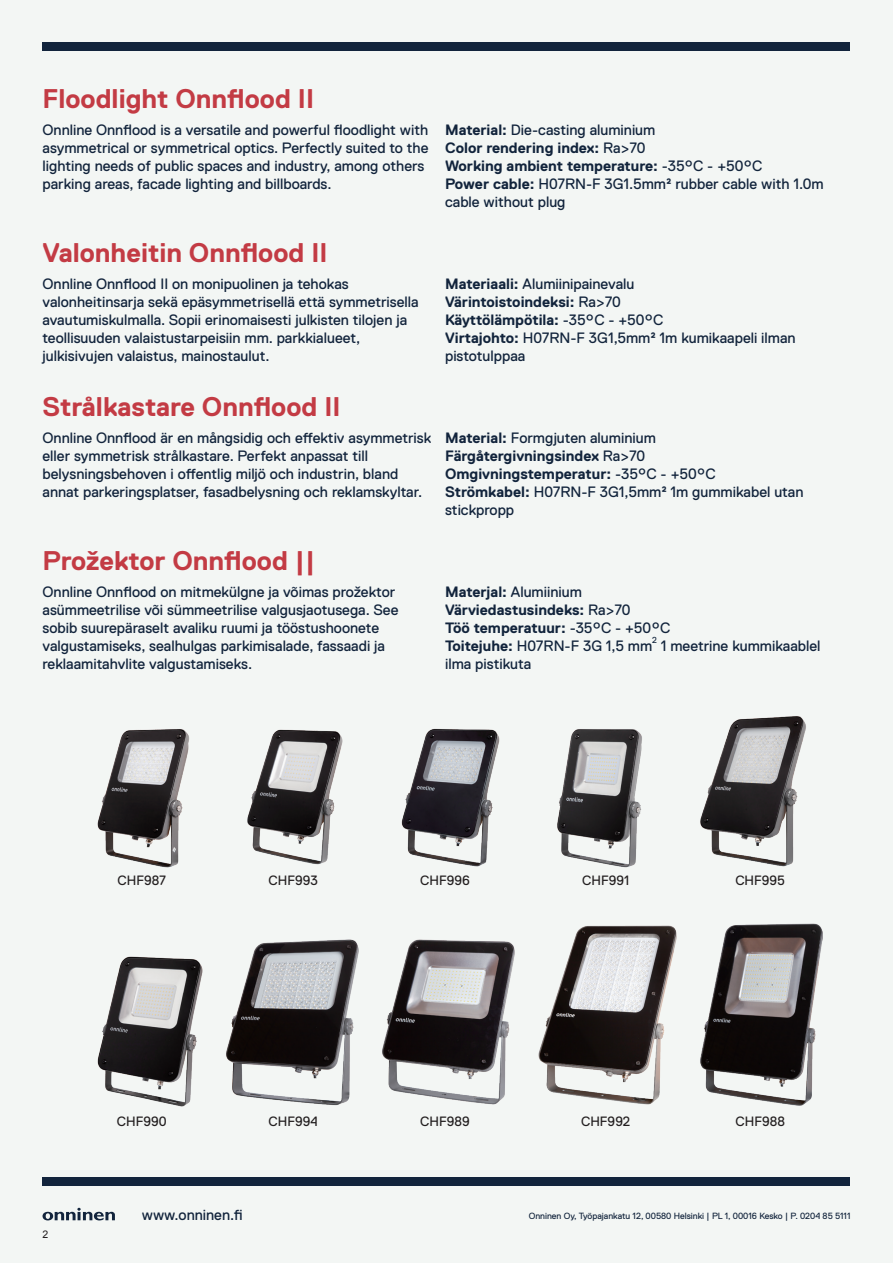
<style>
.page{position:relative;width:893px;height:1263px;background:#f3f6f4}
.page>*{position:absolute;margin:0;border:0;box-sizing:border-box;transform-origin:0 0}
.t1{font:700 27px "Replica Pro";color:#c33b44}
.t2{font:15px/18px "Replica Pro";color:#12243c}
.t3{font:700 15px/18px "Replica Pro";color:#12243c}
.t4{font:13.5px "Replica Pro";color:#231f20}
.t5{font:10.5px "Arial";color:#231f20}
.t6{font:9px "Replica Pro";color:#12243c}
.t7{font:8.7px "Replica Pro";color:#12243c}
.s1{font-weight:700}
.s2{font-weight:400}
</style>
<div class="page">
<div style="left:43px;top:1177px;width:807px;height:8px;background:#12243c"></div>
<svg style="left:43px;top:1208px;width:72px;height:12px"></svg>
<div style="left:43px;top:43px;width:807px;height:8px;background:#12243c"></div>
<img style="left:97px;top:729px;width:93px;height:139px">
<img style="left:700px;top:923px;width:122px;height:183px">
<img style="left:382px;top:939px;width:133px;height:166px">
<img style="left:97px;top:956px;width:106px;height:151px">
<img style="left:557px;top:729px;width:85px;height:139px">
<img style="left:538px;top:925px;width:139px;height:180px">
<img style="left:247px;top:729px;width:96px;height:136px">
<img style="left:226px;top:939px;width:133px;height:167px">
<img style="left:700px;top:716px;width:106px;height:151px">
<img style="left:401px;top:728px;width:99px;height:139px">
<h1 class="t1" style="left:43px;top:84px;width:273px">Floodlight Onnflood II</h1>
<p class="t2" style="left:43px;top:121px;width:388px">Onnline Onnflood is a versatile and powerful floodlight with asymmetrical or symmetrical optics. Perfectly suited to the lighting needs of public spaces and industry, among others parking areas, facade lighting and billboards.</p>
<h1 class="t1" style="left:43px;top:238px;width:287px">Valonheitin Onnflood II</h1>
<p class="t2" style="left:445px;top:121px;width:380px"><span class="s1">Material:</span> Die-casting aluminium<br><span class="s1">Color rendering index:</span> Ra&gt;70<br><span class="s1">Working ambient temperature:</span> -35°C - +50°C<br><span class="s1">Power cable:</span> H07RN-F 3G1.5mm² rubber cable with 1.0m cable without plug</p>
<p class="t2" style="left:43px;top:275px;width:378px">Onnline Onnflood II on monipuolinen ja tehokas valonheitinsarja sekä epäsymmetrisellä että symmetrisella avautumiskulmalla. Sopii erinomaisesti julkisten tilojen ja teollisuuden valaistustarpeisiin mm. parkkialueet, julkisivujen valaistus, mainostaulut.</p>
<p class="t2" style="left:445px;top:275px;width:352px"><span class="s1">Materiaali:</span> Alumiinipainevalu<br><span class="s1">Värintoistoindeksi:</span> Ra&gt;70<br><span class="s1">Käyttölämpötila:</span> -35°C - +50°C<br><span class="s1">Virtajohto:</span> H07RN-F 3G1,5mm² 1m kumikaapeli ilman pistotulppaa</p>
<h1 class="t1" style="left:43px;top:391px;width:300px">Strålkastare Onnflood II</h1>
<p class="t2" style="left:43px;top:429px;width:390px">Onnline Onnflood är en mångsidig och effektiv asymmetrisk eller symmetrisk strålkastare. Perfekt anpassat till belysningsbehoven i offentlig miljö och industrin, bland annat parkeringsplatser, fasadbelysning och reklamskyltar.</p>
<p class="t2" style="left:445px;top:429px;width:360px"><span class="s1">Material:</span> Formgjuten aluminium<br><span class="s1">Färgåtergivningsindex</span> Ra&gt;70<br><span class="s1">Omgivningstemperatur:</span> -35°C - +50°C<br><span class="s1">Strömkabel:</span> H07RN-F 3G1,5mm² 1m gummikabel utan stickpropp</p>
<h1 class="t1" style="left:43px;top:545px;width:274px">Prožektor Onnflood ||</h1>
<p class="t2" style="left:43px;top:582px;width:357px">Onnline Onnflood on mitmekülgne ja võimas prožektor asümmeetrilise või sümmeetrilise valgusjaotusega. See sobib suurepäraselt avaliku ruumi ja tööstushoonete valgustamiseks, sealhulgas parkimisalade, fassaadi ja reklaamitahvlite valgustamiseks.</p>
<p class="t3" style="left:445px;top:582px;width:227px">Materjal: <span class="s2">Alumiinium<br></span>Värviedastusindeks: <span class="s2">Ra&gt;70<br></span>Töö temperatuur: <span class="s2">-35°C - +50°C<br></span>Toitejuhe: <span class="s2">H07RN-F 3G 1,5 mm</span></p>
<p class="t7" style="left:652px;top:635px;width:6px">2</p>
<p class="t2" style="left:661px;top:636px;width:161px">1 meetrine kummikaablel</p>
<p class="t2" style="left:445px;top:654px;width:88px">ilma pistikuta</p>
<p class="t4" style="left:118px;top:873px;width:50px">CHF987</p>
<p class="t4" style="left:269px;top:873px;width:51px">CHF993</p>
<p class="t4" style="left:420px;top:873px;width:51px">CHF996</p>
<p class="t4" style="left:582px;top:873px;width:49px">CHF991</p>
<p class="t4" style="left:735px;top:873px;width:51px">CHF995</p>
<p class="t4" style="left:117px;top:1113px;width:51px">CHF990</p>
<p class="t4" style="left:269px;top:1113px;width:51px">CHF994</p>
<p class="t4" style="left:420px;top:1113px;width:51px">CHF989</p>
<p class="t4" style="left:581px;top:1113px;width:51px">CHF992</p>
<p class="t4" style="left:735px;top:1113px;width:51px">CHF988</p>
<p class="t5" style="left:43px;top:1228px;width:7px">2</p>
<p class="t2" style="left:142px;top:1206px;width:102px">www.onninen.fi</p>
<p class="t6" style="left:529px;top:1210px;width:323px">Onninen Oy, Työpajankatu 12, 00580 Helsinki | PL 1, 00016 Kesko | P. 0204 85 5111</p>
</div>
